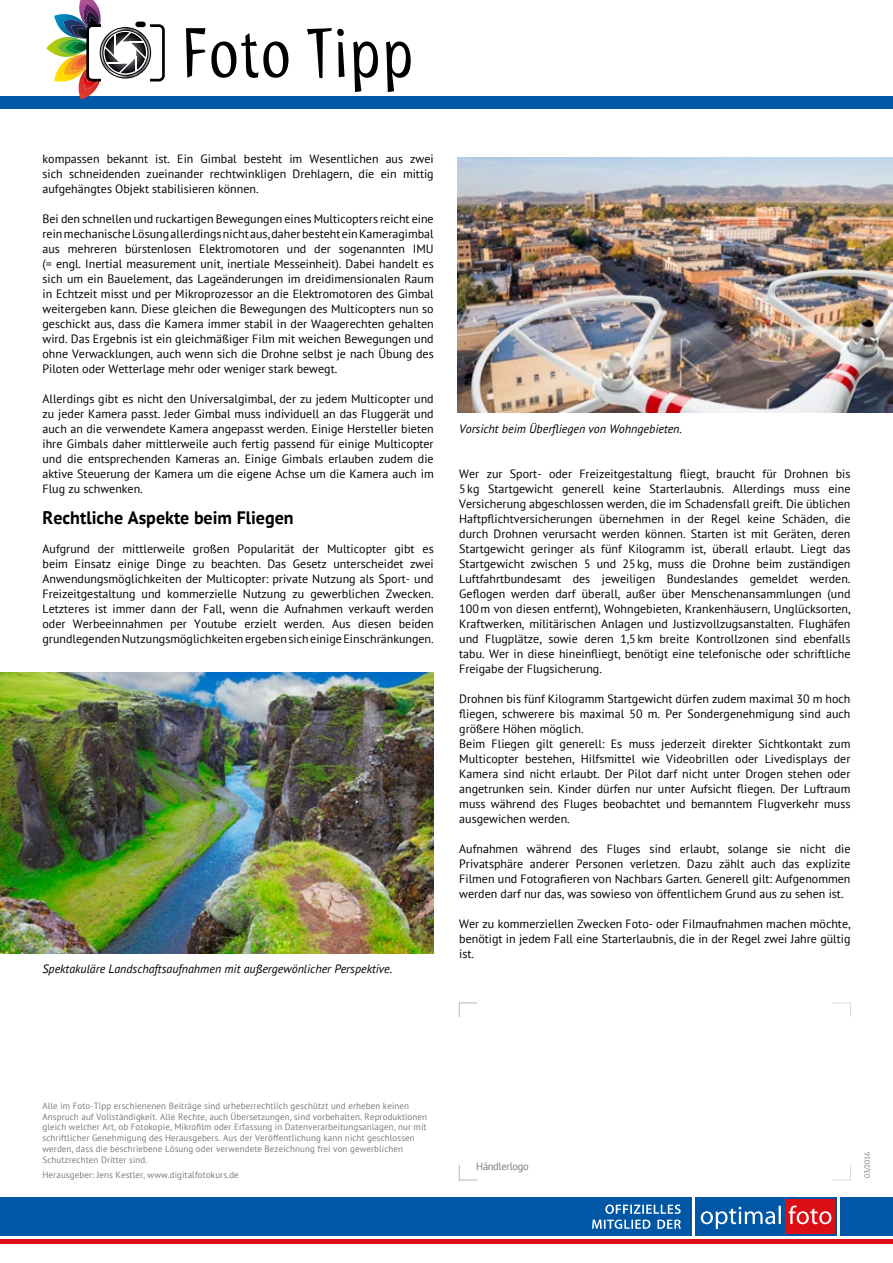
<style>
.page{position:relative;width:893px;height:1263px;background:#fff}
.page>*{position:absolute;margin:0;border:0;box-sizing:border-box;transform-origin:0 0}
.t1{font:72.75px "Myriad Std Tilt";letter-spacing:.025em;color:#000}
.t2{font:700 18px "PT Sans";color:#000}
.t3{font:12px/15px "PT Sans";color:#000;text-align:justify}
.t4{font:italic 12px "PT Sans";color:#000}
.t5{font:10.5px "PT Sans";letter-spacing:-.03em;color:#7c7b7b}
.t6{font:9px/10.8px "PT Sans";letter-spacing:.01em;color:#7c7b7b}
.t7{font:7.5px "PT Sans";letter-spacing:-.03em;color:#7c7b7b}
</style>
<div class="page">
<div style="left:0;top:1197px;width:691px;height:38px;background:#0057a5"></div>
<div style="left:0;top:1239px;width:893px;height:5px;background:#dc0d15"></div>
<div style="left:841px;top:1197px;width:52px;height:38px;background:#0057a5"></div>
<svg style="left:695px;top:1197px;width:141px;height:38px"></svg>
<div style="left:697px;top:1199px;width:88px;height:34px;background:#0057a5"></div>
<div style="left:785px;top:1199px;width:49px;height:34px;background:#dc0d15"></div>
<svg style="left:701px;top:1205px;width:130px;height:24px"></svg>
<svg style="left:592px;top:1204px;width:89px;height:25px"></svg>
<div style="left:0;top:96px;width:893px;height:12px;background:#0057a5"></div>
<img style="left:458px;top:157px;width:435px;height:255px">
<img style="left:0;top:673px;width:434px;height:280px">
<img style="left:46px;top:0;width:119px;height:100px">
<h1 class="t1" style="left:182px;top:14px;width:233px">Foto Tipp</h1>
<p class="t3" style="left:43px;top:151px;width:393px">kompassen bekannt ist. Ein Gimbal besteht im Wesentlichen aus zwei sich schneidenden zueinander rechtwinkligen Drehlagern, die ein mittig aufgehängtes Objekt stabilisieren können.</p>
<p class="t3" style="left:43px;top:211px;width:393px">Bei den schnellen und ruckartigen Bewegungen eines Multicopters reicht eine rein mechanische Lösung allerdings nicht aus, daher besteht ein Kameragimbal aus mehreren bürstenlosen Elektromotoren und der sogenannten IMU (= engl. Inertial measurement unit, inertiale Messeinheit). Dabei handelt es sich um ein Bauelement, das Lageänderungen im dreidimensionalen Raum in Echtzeit misst und per Mikroprozessor an die Elektromotoren des Gimbal weitergeben kann. Diese gleichen die Bewegungen des Multicopters nun so geschickt aus, dass die Kamera immer stabil in der Waagerechten gehalten wird. Das Ergebnis ist ein gleichmäßiger Film mit weichen Bewegungen und ohne Verwacklungen, auch wenn sich die Drohne selbst je nach Übung des Piloten oder Wetterlage mehr oder weniger stark bewegt.</p>
<p class="t3" style="left:43px;top:391px;width:393px">Allerdings gibt es nicht den Universalgimbal, der zu jedem Multicopter und zu jeder Kamera passt. Jeder Gimbal muss individuell an das Fluggerät und auch an die verwendete Kamera angepasst werden. Einige Hersteller bieten ihre Gimbals daher mittlerweile auch fertig passend für einige Multicopter und die entsprechenden Kameras an. Einige Gimbals erlauben zudem die aktive Steuerung der Kamera um die eigene Achse um die Kamera auch im Flug zu schwenken.</p>
<h2 class="t2" style="left:43px;top:508px;width:253px">Rechtliche Aspekte beim Fliegen</h2>
<p class="t3" style="left:43px;top:541px;width:393px">Aufgrund der mittlerweile großen Popularität der Multicopter gibt es beim Einsatz einige Dinge zu beachten. Das Gesetz unterscheidet zwei Anwendungsmöglichkeiten der Multicopter: private Nutzung als Sport- und Freizeitgestaltung und kommerzielle Nutzung zu gewerblichen Zwecken.<br>Letzteres ist immer dann der Fall, wenn die Aufnahmen verkauft werden oder Werbeeinnahmen per Youtube erzielt werden. Aus diesen beiden grundlegenden Nutzungsmöglichkeiten ergeben sich einige Einschränkungen.</p>
<p class="t4" style="left:43px;top:962px;width:351px">Spektakuläre Landschaftsaufnahmen mit außergewönlicher Perspektive.</p>
<p class="t4" style="left:459px;top:422px;width:224px">Vorsicht beim Überfliegen von Wohngebieten.</p>
<p class="t3" style="left:459px;top:466px;width:393px">Wer zur Sport- oder Freizeitgestaltung fliegt, braucht für Drohnen bis 5kg Startgewicht generell keine Starterlaubnis. Allerdings muss eine Versicherung abgeschlossen werden, die im Schadensfall greift. Die üblichen Haftpflichtversicherungen übernehmen in der Regel keine Schäden, die durch Drohnen verursacht werden können. Starten ist mit Geräten, deren Startgewicht geringer als fünf Kilogramm ist, überall erlaubt. Liegt das Startgewicht zwischen 5 und 25kg, muss die Drohne beim zuständigen Luftfahrtbundesamt des jeweiligen Bundeslandes gemeldet werden.<br>Geflogen werden darf überall, außer über Menschenansammlungen (und 100m von diesen entfernt), Wohngebieten, Krankenhäusern, Unglücksorten, Kraftwerken, militärischen Anlagen und Justizvollzugsanstalten. Flughäfen und Flugplätze, sowie deren 1,5km breite Kontrollzonen sind ebenfalls tabu. Wer in diese hineinfliegt, benötigt eine telefonische oder schriftliche Freigabe der Flugsicherung.</p>
<p class="t3" style="left:459px;top:691px;width:393px;text-align:left">Drohnen bis fünf Kilogramm Startgewicht dürfen zudem maximal 30 m hoch fliegen, schwerere bis maximal 50 m. Per Sondergenehmigung sind auch größere Höhen möglich.<br>Beim Fliegen gilt generell: Es muss jederzeit direkter Sichtkontakt zum Multicopter bestehen, Hilfsmittel wie Videobrillen oder Livedisplays der Kamera sind nicht erlaubt. Der Pilot darf nicht unter Drogen stehen oder angetrunken sein. Kinder dürfen nur unter Aufsicht fliegen. Der Luftraum muss während des Fluges beobachtet und bemanntem Flugverkehr muss ausgewichen werden.</p>
<p class="t3" style="left:459px;top:841px;width:393px">Aufnahmen während des Fluges sind erlaubt, solange sie nicht die Privatsphäre anderer Personen verletzen. Dazu zählt auch das explizite Filmen und Fotografieren von Nachbars Garten. Generell gilt: Aufgenommen werden darf nur das, was sowieso von öffentlichem Grund aus zu sehen ist.</p>
<p class="t3" style="left:459px;top:916px;width:393px">Wer zu kommerziellen Zwecken Foto- oder Filmaufnahmen machen möchte, benötigt in jedem Fall eine Starterlaubnis, die in der Regel zwei Jahre gültig ist.</p>
<p class="t6" style="left:43px;top:1100px;width:386px">Alle im Foto-Tipp erschienenen Beiträge sind urheberrechtlich geschützt und erheben keinen Anspruch auf Vollständigkeit. Alle Rechte, auch Übersetzungen, sind vorbehalten. Reproduktionen gleich welcher Art, ob Fotokopie, Mikrofilm oder Erfassung in Datenverarbeitungsanlagen, nur mit schriftlicher Genehmigung des Herausgebers. Aus der Veröffentlichung kann nicht geschlossen werden, dass die beschriebene Lösung oder verwendete Bezeichnung frei von gewerblichen Schutzrechten Dritter sind.</p>
<p class="t6" style="left:43px;top:1170px;width:198px">Herausgeber: Jens Kestler, www.digitalfotokurs.de</p>
<p class="t5" style="left:476px;top:1161px;width:54px">Händlerlogo</p>
<p class="t7" style="left:863px;top:1178px;width:27px;rotate:-90deg">03/2016</p>
</div>
